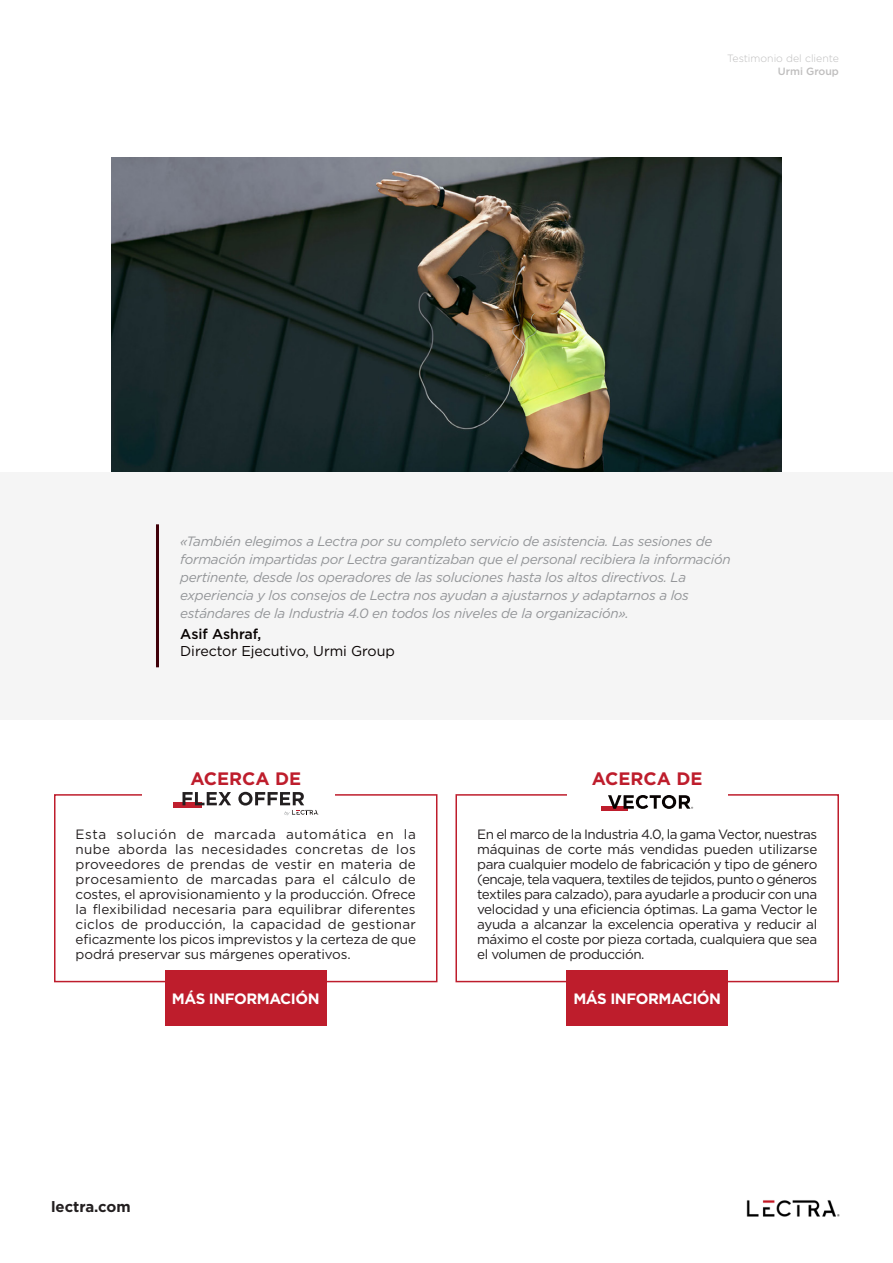
<style>
.page{position:relative;width:893px;height:1263px;background:#fff}
.page>*{position:absolute;margin:0;border:0;box-sizing:border-box;transform-origin:0 0}
.t1{font:700 18px "Gotham";color:#be1d2c}
.t2{font:700 15px "Gotham";letter-spacing:-.03em;color:#fff}
.t3{font:700 15px "Gotham";color:#231f20}
.t4{font:14.25px "Gotham";letter-spacing:-.005em;color:#080302}
.t5{font:500 14.25px "Gotham";letter-spacing:-.005em;color:#080302}
.t6{font:13.5px/15px "Gotham";letter-spacing:-.03em;color:#231f20;text-align:justify}
.t7{font:italic 13.5px/18px "Gotham";letter-spacing:-.02em;color:#939598}
.t8{font:300 10.5px "Gotham";color:#bfbebe}
.t9{font:500 10.5px "Gotham";color:#bfbebe}
</style>
<div class="page">
<img style="left:112px;top:157px;width:669px;height:315px">
<div style="left:0;top:472px;width:893px;height:248px;background:#f5f5f5"></div>
<div style="left:54px;top:794px;width:383px;height:188px;border:2px solid #be1d2c"></div>
<div style="left:455px;top:794px;width:384px;height:188px;border:2px solid #be1d2c"></div>
<div style="left:142px;top:763px;width:192px;height:49px;background:#fff"></div>
<div style="left:568px;top:772px;width:160px;height:48px;background:#fff"></div>
<div style="left:165px;top:970px;width:162px;height:56px;background:#be1d2c"></div>
<div style="left:566px;top:970px;width:162px;height:56px;background:#be1d2c"></div>
<hr style="left:156px;top:524px;width:3px;height:143px;background:#3f0009">
<svg style="left:173px;top:803px;width:28px;height:5px"></svg>
<svg style="left:183px;top:792px;width:48px;height:13px"></svg>
<svg style="left:238px;top:792px;width:81px;height:23px"></svg>
<div style="left:601px;top:806px;width:27px;height:5px;background:#be1d2c"></div>
<svg style="left:608px;top:795px;width:85px;height:14px"></svg>
<img style="left:746px;top:1200px;width:94px;height:17px">
<p class="t8" style="left:727px;top:52px;width:113px">Testimonio del cliente</p>
<p class="t9" style="left:778px;top:64px;width:63px">Urmi Group</p>
<p class="t7" style="left:180px;top:532px;width:552px">«También elegimos a Lectra por su completo servicio de asistencia. Las sesiones de formación impartidas por Lectra garantizaban que el personal recibiera la información pertinente, desde los operadores de las soluciones hasta los altos directivos. La experiencia y los consejos de Lectra nos ayudan a ajustarnos y adaptarnos a los estándares de la Industria 4.0 en todos los niveles de la organización».</p>
<p class="t5" style="left:180px;top:625px;width:82px">Asif Ashraf,</p>
<p class="t4" style="left:180px;top:642px;width:216px">Director Ejecutivo, Urmi Group</p>
<h1 class="t1" style="left:190px;top:767px;width:112px">ACERCA DE</h1>
<h1 class="t1" style="left:592px;top:767px;width:112px">ACERCA DE</h1>
<p class="t6" style="left:76px;top:826px;width:342px">Esta solución de marcada automática en la nube aborda las necesidades concretas de los proveedores de prendas de vestir en materia de procesamiento de marcadas para el cálculo de costes, el aprovisionamiento y la producción. Ofrece la flexibilidad necesaria para equilibrar diferentes ciclos de producción, la capacidad de gestionar eficazmente los picos imprevistos y la certeza de que podrá preservar sus márgenes operativos.</p>
<p class="t6" style="left:477px;top:826px;width:342px">En el marco de la Industria 4.0, la gama Vector, nuestras máquinas de corte más vendidas pueden utilizarse para cualquier modelo de fabricación y tipo de género (encaje, tela vaquera, textiles de tejidos, punto o géneros textiles para calzado), para ayudarle a producir con una velocidad y una eficiencia óptimas. La gama Vector le ayuda a alcanzar la excelencia operativa y reducir al máximo el coste por pieza cortada, cualquiera que sea el volumen de producción.</p>
<p class="t2" style="left:172px;top:989px;width:149px">MÁS INFORMACIÓN</p>
<p class="t2" style="left:573px;top:989px;width:149px">MÁS INFORMACIÓN</p>
<p class="t3" style="left:51px;top:1197px;width:81px">lectra.com</p>
</div>
